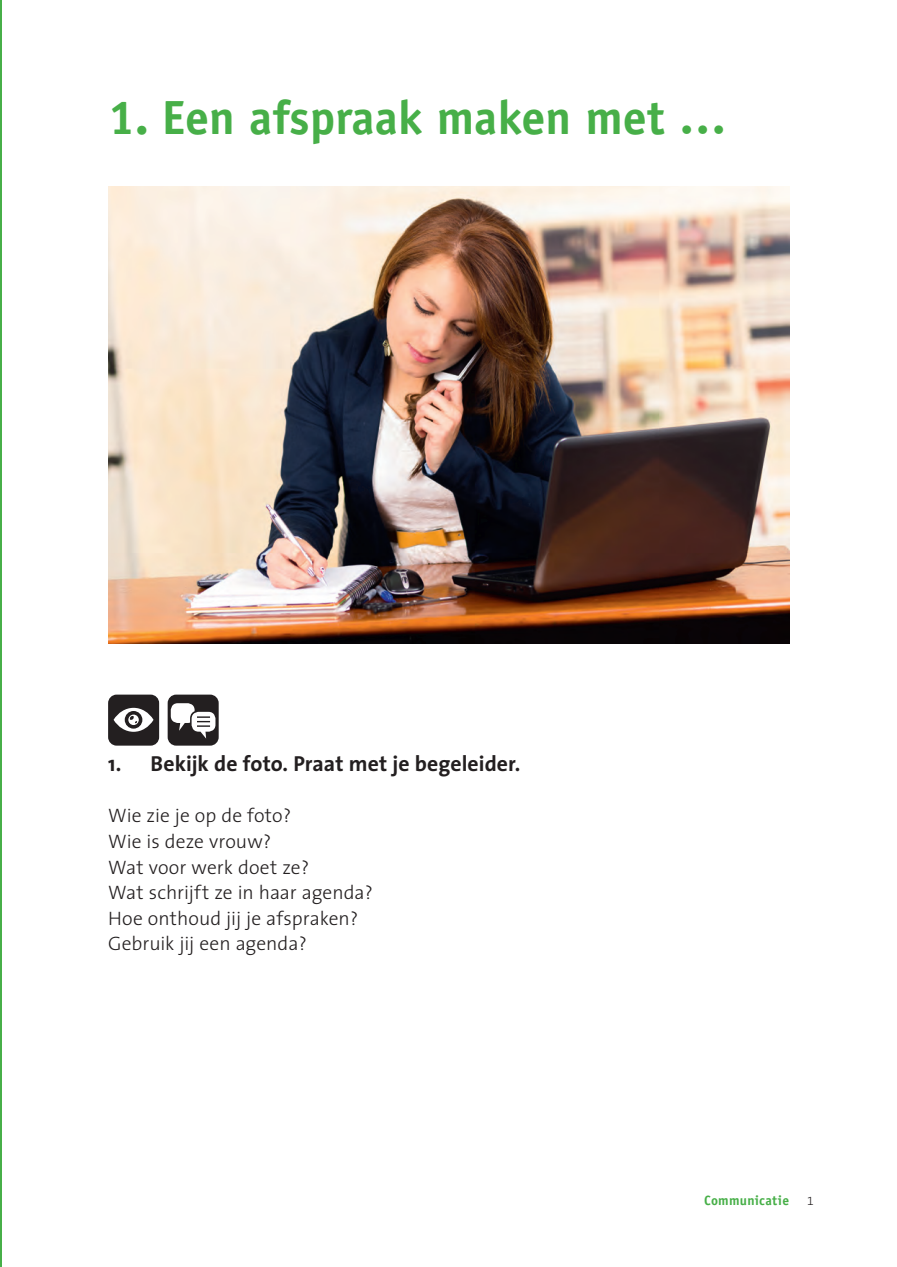
<style>
.page{position:relative;width:897px;height:1267px;background:#fff}
.page>*{position:absolute;margin:0;border:0;box-sizing:border-box;transform-origin:0 0}
.t1{font:700 48px "Officina Sans Std";color:#47af48}
.t2{font:700 21.75px "The Sans";letter-spacing:.005em;color:#231f20}
._0_0_Taal-Body{font:300 19.5px "The Sans";color:#231f20}
.t3{font:700 13.5px "Officina Sans Std";letter-spacing:.02em;color:#47af48}
.t4{font:12px "The Sans Light Expert";color:#231f20}
</style>
<div class="page">
<img style="left:108px;top:186px;width:681px;height:458px">
<div style="left:108px;top:694px;width:51px;height:51px;background:#231f20;border-radius:8px"></div>
<svg style="left:114px;top:707px;width:39px;height:24px"></svg>
<div style="left:168px;top:694px;width:51px;height:51px;background:#231f20;border-radius:8px"></div>
<svg style="left:171px;top:703px;width:45px;height:36px"></svg>
<hr style="left:0;top:0;width:2px;height:1266px;background:#47af48">
<p class="t1" style="left:108px;top:87px;width:620px">1. Een afspraak maken met …</p>
<p class="t2" style="left:108px;top:745px;width:414px">1. Bekijk de foto. Praat met je begeleider.</p>
<p class="_0_0_Taal-Body" style="left:108px;top:799px;width:185px">Wie zie je op de foto?</p>
<p class="_0_0_Taal-Body" style="left:108px;top:825px;width:164px">Wie is deze vrouw?</p>
<p class="_0_0_Taal-Body" style="left:108px;top:850px;width:202px">Wat voor werk doet ze?</p>
<p class="_0_0_Taal-Body" style="left:108px;top:876px;width:266px">Wat schrijft ze in haar agenda?</p>
<p class="_0_0_Taal-Body" style="left:108px;top:901px;width:251px">Hoe onthoud jij je afspraken?</p>
<p class="_0_0_Taal-Body" style="left:108px;top:927px;width:200px">Gebruik jij een agenda?</p>
<p class="t3" style="left:704px;top:1192px;width:86px">Communicatie</p>
<p class="t4" style="left:807px;top:1191px;width:8px">1</p>
</div>
